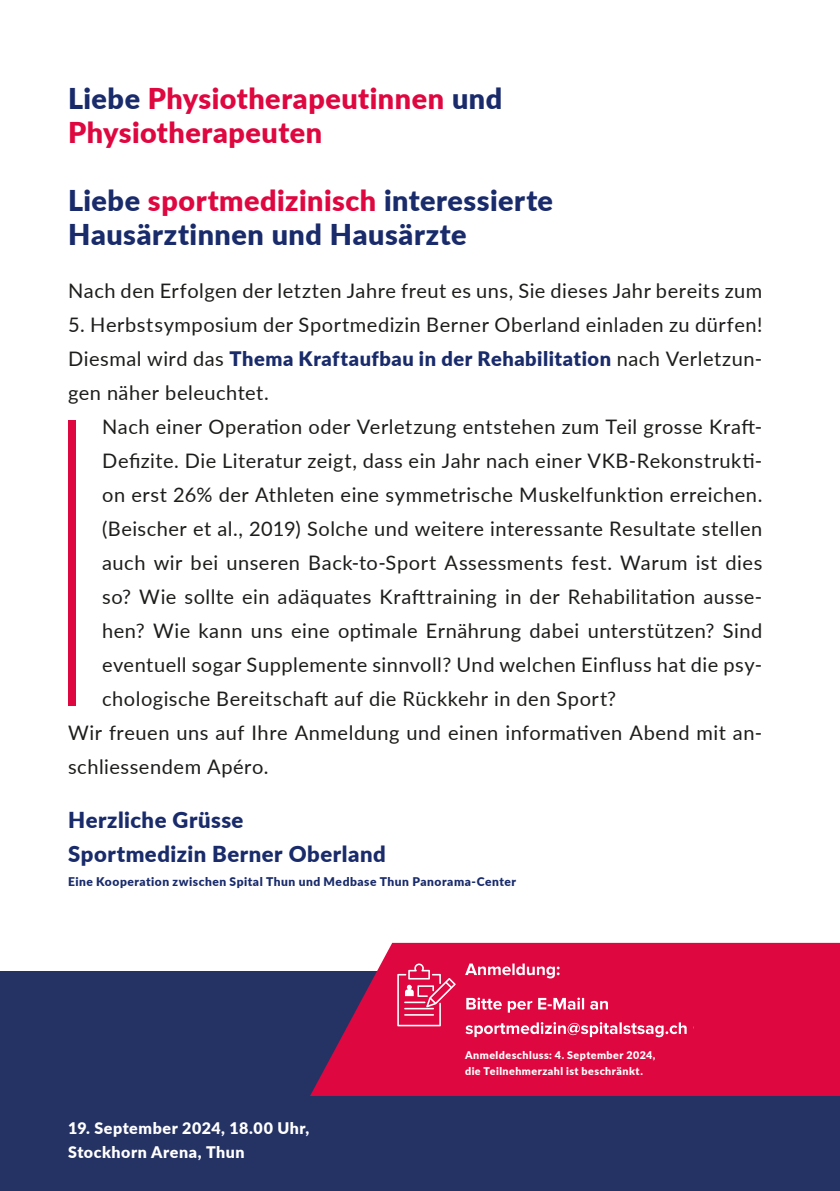
<style>
.page{position:relative;width:840px;height:1191px;background:#fff}
.page>*{position:absolute;margin:0;border:0;box-sizing:border-box;transform-origin:0 0}
.t1{font:900 28.6px/34px "Lato";letter-spacing:.02em;color:#192b6b}
.t2{font:900 28.6px "Lato";letter-spacing:.02em;color:#de0740}
.t3{font:900 22px "Lato";letter-spacing:.025em;color:#192b6b}
.t4{font:20px/34px "Lato";letter-spacing:.025em;color:#1d1d1b;text-align:justify}
.t5{font:900 16px "Lato";letter-spacing:.035em;color:#fff}
.t6{font:900 12px "Lato";letter-spacing:.045em;color:#192b6b}
.t7{font:900 10.6px/16px "Lato";letter-spacing:.045em;color:#fff}
.s1{color:#192b6b}
.s2{color:#de0740}
.s3{font-weight:900;color:#192b6b}
</style>
<div class="page">
<div style="left:0;top:971px;width:839px;height:220px;background:#253264"></div>
<svg style="left:310px;top:943px;width:529px;height:153px;background:#d31148"></svg>
<svg style="left:465px;top:963px;width:94px;height:15px"></svg>
<svg style="left:465px;top:997px;width:228px;height:40px;background:#e43664"></svg>
<svg style="left:397px;top:963px;width:58px;height:63px;background:#e43865"></svg>
<div style="left:69px;top:421px;width:7px;height:285px;background:#de0740"></div>
<p class="t2" style="left:68px;top:77px;width:435px"><span class="s1">Liebe</span> Physiotherapeutinnen <span class="s1">und</span></p>
<p class="t2" style="left:68px;top:111px;width:255px">Physiotherapeuten</p>
<p class="t1" style="left:68px;top:182px;width:486px">Liebe <span class="s2">sportmedizinisch</span> interessierte<br>Hausärztinnen und Hausärzte</p>
<p class="t4" style="left:68px;top:273px;width:695px">Nach den Erfolgen der letzten Jahre freut es uns, Sie dieses Jahr bereits zum</p>
<p class="t4" style="left:68px;top:307px;width:695px">5. Herbstsymposium der Sportmedizin Berner Oberland einladen zu dürfen!<br>Diesmal wird das <span class="s3">Thema Kraftaufbau in der Rehabilitation</span> nach Verletzun&shy;gen näher beleuchtet.</p>
<p class="t4" style="left:102px;top:409px;width:661px">Nach einer Operation oder Verletzung entstehen zum Teil grosse Kraft-Defizite. Die Literatur zeigt, dass ein Jahr nach einer VKB-Rekonstrukti&shy;on erst 26% der Athleten eine symmetrische Muskelfunktion erreichen. (Beischer et al., 2019) Solche und weitere interessante Resultate stellen auch wir bei unseren Back-to-Sport Assessments fest. Warum ist dies so? Wie sollte ein adäquates Krafttraining in der Rehabilitation ausse&shy;hen? Wie kann uns eine optimale Ernährung dabei unterstützen? Sind eventuell sogar Supplemente sinnvoll? Und welchen Einfluss hat die psy&shy;chologische Bereitschaft auf die Rückkehr in den Sport?</p>
<p class="t4" style="left:68px;top:715px;width:695px">Wir freuen uns auf Ihre Anmeldung und einen informativen Abend mit an&shy;schliessendem Apéro.</p>
<p class="t3" style="left:68px;top:803px;width:177px">Herzliche Grüsse</p>
<p class="t3" style="left:68px;top:837px;width:319px">Sportmedizin Berner Oberland</p>
<p class="t6" style="left:68px;top:872px;width:449px">Eine Kooperation zwischen Spital Thun und Medbase Thun Panorama-Center</p>
<p class="t5" style="left:68px;top:1116px;width:242px">19. September 2024, 18.00 Uhr,</p>
<p class="t5" style="left:68px;top:1140px;width:178px">Stockhorn Arena, Thun</p>
<p class="t7" style="left:465px;top:1047px;width:192px">Anmeldeschluss: 4. September 2024, die Teilnehmerzahl ist beschränkt.</p>
</div>
